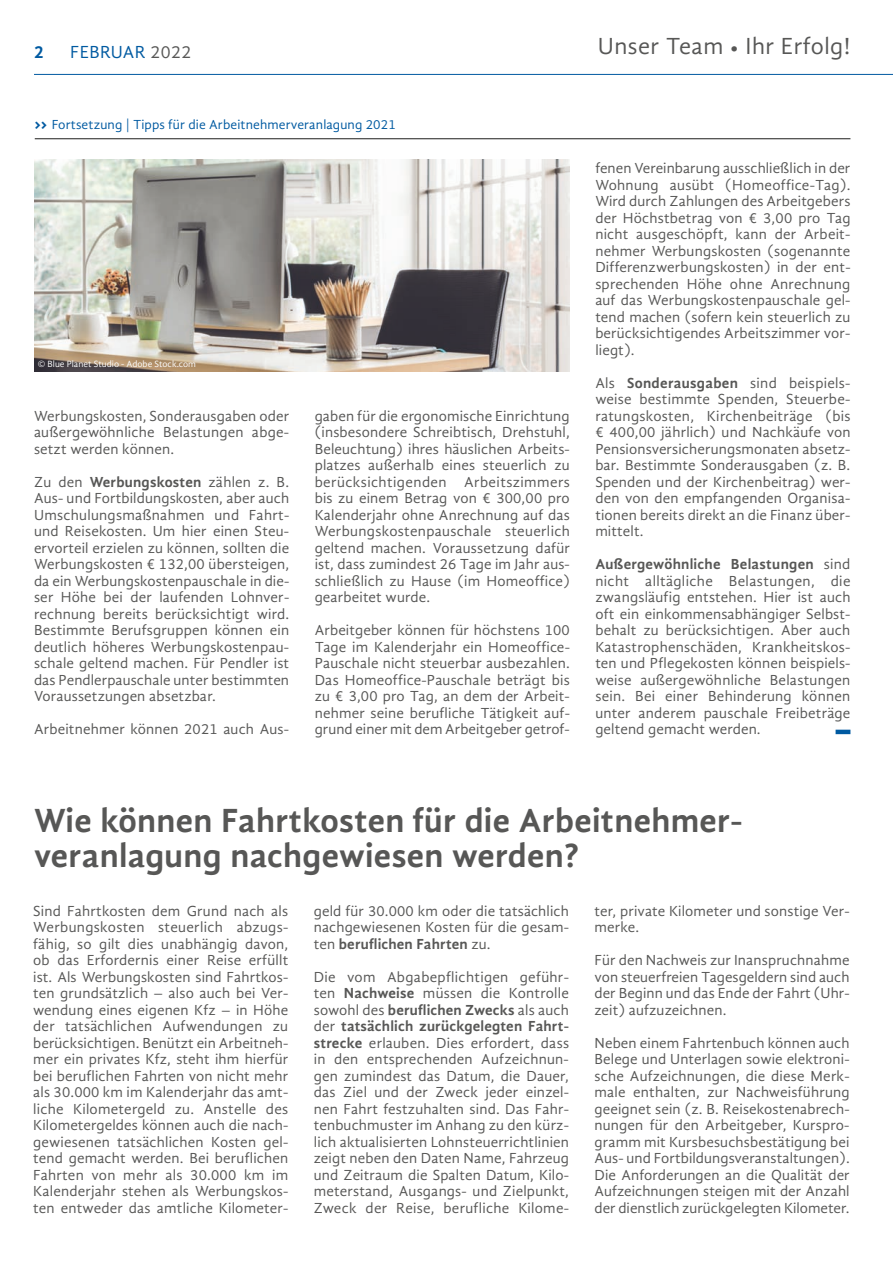
<style>
.page{position:relative;width:893px;height:1263px;background:#fff}
.page>*{position:absolute;margin:0;border:0;box-sizing:border-box;transform-origin:0 0}
.t1{font:700 34.5px/34.5px "Gandhi Sans";letter-spacing:.01em;color:#575756}
.t2{font:24px "Gandhi Sans";letter-spacing:.02em;color:#575756}
.t3{font:18px "Gandhi Sans";letter-spacing:.025em;color:#005aa1}
.t4{font:700 18px "Gandhi Sans";color:#005aa1}
.t5{font:15px/16.5px "Gandhi Sans";letter-spacing:.01em;color:#575756;text-align:justify}
.t6{font:13.5px "Gandhi Sans";letter-spacing:.01em;color:#005aa1}
.t7{font:9.3px "Gandhi Sans";color:#fff}
.s1{color:#575756}
.s2{font-family:"Zeroes";font-size:15px}
.s3{font-weight:700}
.s4{font-weight:700;font-size:36px}
</style>
<div class="page">
<hr style="left:35px;top:138px;width:815px;height:1px;background:#1d1d1b">
<hr style="left:836px;top:730px;width:14px;height:4px;background:#005aa1">
<img style="left:35px;top:160px;width:535px;height:211px">
<hr style="left:34px;top:74px;width:859px;height:1px;background:#005aa1">
<p class="t4" style="left:34px;top:42px;width:11px">2</p>
<p class="t3" style="left:70px;top:42px;width:123px">FEBRUAR <span class="s1">2022</span></p>
<p class="t6" style="left:35px;top:117px;width:363px"><span class="s2">&gt;&gt;</span> Fortsetzung | Tipps für die Arbeitnehmerveranlagung 2021</p>
<p class="t7" style="left:38px;top:358px;width:159px">© Blue Planet Studio - Adobe Stock.com</p>
<p class="t5" style="left:34px;top:407px;width:257px">Werbungskosten, Sonderausgaben oder außergewöhnliche Belastungen abge&shy;setzt werden können.</p>
<p class="t5" style="left:34px;top:473px;width:257px">Zu den <span class="s3">Werbungskosten</span> zählen z. B.<br>Aus- und Fortbildungskosten, aber auch Umschulungsmaßnahmen und Fahrt&shy;und Reisekosten. Um hier einen Steu&shy;ervorteil erzielen zu können, sollten die Werbungskosten € 132,00 übersteigen, da ein Werbungskostenpauschale in die&shy;ser Höhe bei der laufenden Lohnver&shy;rechnung bereits berücksichtigt wird.<br>Bestimmte Berufsgruppen können ein deutlich höheres Werbungskostenpau&shy;schale geltend machen. Für Pendler ist das Pendlerpauschale unter bestimmten Voraussetzungen absetzbar.</p>
<p class="t5" style="left:34px;top:721px;width:257px">Arbeitnehmer können 2021 auch Aus-</p>
<p class="t5" style="left:315px;top:407px;width:257px">gaben für die ergonomische Einrichtung (insbesondere Schreibtisch, Drehstuhl, Beleuchtung) ihres häuslichen Arbeits&shy;platzes außerhalb eines steuerlich zu berücksichtigenden Arbeitszimmers bis zu einem Betrag von € 300,00 pro Kalenderjahr ohne Anrechnung auf das Werbungskostenpauschale steuerlich geltend machen. Voraussetzung dafür ist, dass zumindest 26 Tage im Jahr aus&shy;schließlich zu Hause (im Homeoffice) gearbeitet wurde.</p>
<p class="t5" style="left:315px;top:622px;width:257px">Arbeitgeber können für höchstens 100<br>Tage im Kalenderjahr ein Homeoffice-Pauschale nicht steuerbar ausbezahlen.<br>Das Homeoffice-Pauschale beträgt bis zu € 3,00 pro Tag, an dem der Arbeit&shy;nehmer seine berufliche Tätigkeit auf&shy;grund einer mit dem Arbeitgeber getrof-</p>
<h2 class="t2" style="left:598px;top:33px;width:254px">Unser Team <span class="s4">.</span> Ihr Erfolg!</h2>
<p class="t5" style="left:595px;top:160px;width:257px">fenen Vereinbarung ausschließlich in der Wohnung ausübt (Homeoffice-Tag).<br>Wird durch Zahlungen des Arbeitgebers der Höchstbetrag von € 3,00 pro Tag nicht ausgeschöpft, kann der Arbeit&shy;nehmer Werbungskosten (sogenannte Differenzwerbungskosten) in der ent&shy;sprechenden Höhe ohne Anrechnung auf das Werbungskostenpauschale gel&shy;tend machen (sofern kein steuerlich zu berücksichtigendes Arbeitszimmer vor&shy;liegt).</p>
<p class="t5" style="left:595px;top:374px;width:257px">Als <span class="s3">Sonderausgaben</span> sind beispiels&shy;weise bestimmte Spenden, Steuerbe&shy;ratungskosten, Kirchenbeiträge (bis € 400,00 jährlich) und Nachkäufe von Pensionsversicherungsmonaten absetz&shy;bar. Bestimmte Sonderausgaben (z. B.<br>Spenden und der Kirchenbeitrag) wer&shy;den von den empfangenden Organisa&shy;tionen bereits direkt an die Finanz über&shy;mittelt.</p>
<p class="t5" style="left:595px;top:556px;width:257px"><span class="s3">Außergewöhnliche Belastungen</span> sind nicht alltägliche Belastungen, die zwangsläufig entstehen. Hier ist auch oft ein einkommensabhängiger Selbst&shy;behalt zu berücksichtigen. Aber auch Katastrophenschäden, Krankheitskos&shy;ten und Pflegekosten können beispiels&shy;weise außergewöhnliche Belastungen sein. Bei einer Behinderung können unter anderem pauschale Freibeträge geltend gemacht werden.</p>
<h1 class="t1" style="left:34px;top:803px;width:710px">Wie können Fahrtkosten für die Arbeitnehmer&shy;veranlagung nachgewiesen werden?</h1>
<p class="t5" style="left:33px;top:902px;width:257px">Sind Fahrtkosten dem Grund nach als Werbungskosten steuerlich abzugs&shy;fähig, so gilt dies unabhängig davon, ob das Erfordernis einer Reise erfüllt ist. Als Werbungskosten sind Fahrtkos&shy;ten grundsätzlich – also auch bei Ver&shy;wendung eines eigenen Kfz – in Höhe der tatsächlichen Aufwendungen zu berücksichtigen. Benützt ein Arbeitneh&shy;mer ein privates Kfz, steht ihm hierfür bei beruflichen Fahrten von nicht mehr als 30.000 km im Kalenderjahr das amt&shy;liche Kilometergeld zu. Anstelle des Kilometergeldes können auch die nach&shy;gewiesenen tatsächlichen Kosten gel&shy;tend gemacht werden. Bei beruflichen Fahrten von mehr als 30.000 km im Kalenderjahr stehen als Werbungskos&shy;ten entweder das amtliche Kilometer-</p>
<p class="t5" style="left:314px;top:902px;width:257px">geld für 30.000 km oder die tatsächlich nachgewiesenen Kosten für die gesam&shy;ten <span class="s3">beruflichen Fahrten</span> zu.</p>
<p class="t5" style="left:594px;top:902px;width:257px">ter, private Kilometer und sonstige Ver&shy;merke.</p>
<p class="t5" style="left:594px;top:952px;width:257px">Für den Nachweis zur Inanspruchnahme von steuerfreien Tagesgeldern sind auch der Beginn und das Ende der Fahrt (Uhr&shy;zeit) aufzuzeichnen.</p>
<p class="t5" style="left:594px;top:1034px;width:257px">Neben einem Fahrtenbuch können auch Belege und Unterlagen sowie elektroni&shy;sche Aufzeichnungen, die diese Merk&shy;male enthalten, zur Nachweisführung geeignet sein (z. B. Reisekostenabrech&shy;nungen für den Arbeitgeber, Kurspro&shy;gramm mit Kursbesuchsbestätigung bei Aus- und Fortbildungsveranstaltungen).<br>Die Anforderungen an die Qualität der Aufzeichnungen steigen mit der Anzahl der dienstlich zurückgelegten Kilometer.</p>
<p class="t5" style="left:314px;top:968px;width:257px">Die vom Abgabepflichtigen geführ&shy;ten <span class="s3">Nachweise</span> müssen die Kontrolle sowohl des <span class="s3">beruflichen Zwecks</span> als auch der <span class="s3">tatsächlich zurückgelegten Fahrt&shy;strecke</span> erlauben. Dies erfordert, dass in den entsprechenden Aufzeichnun&shy;gen zumindest das Datum, die Dauer, das Ziel und der Zweck jeder einzel&shy;nen Fahrt festzuhalten sind. Das Fahr&shy;tenbuchmuster im Anhang zu den kürz&shy;lich aktualisierten Lohnsteuerrichtlinien zeigt neben den Daten Name, Fahrzeug und Zeitraum die Spalten Datum, Kilo&shy;meterstand, Ausgangs- und Zielpunkt, Zweck der Reise, berufliche Kilome-</p>
</div>
